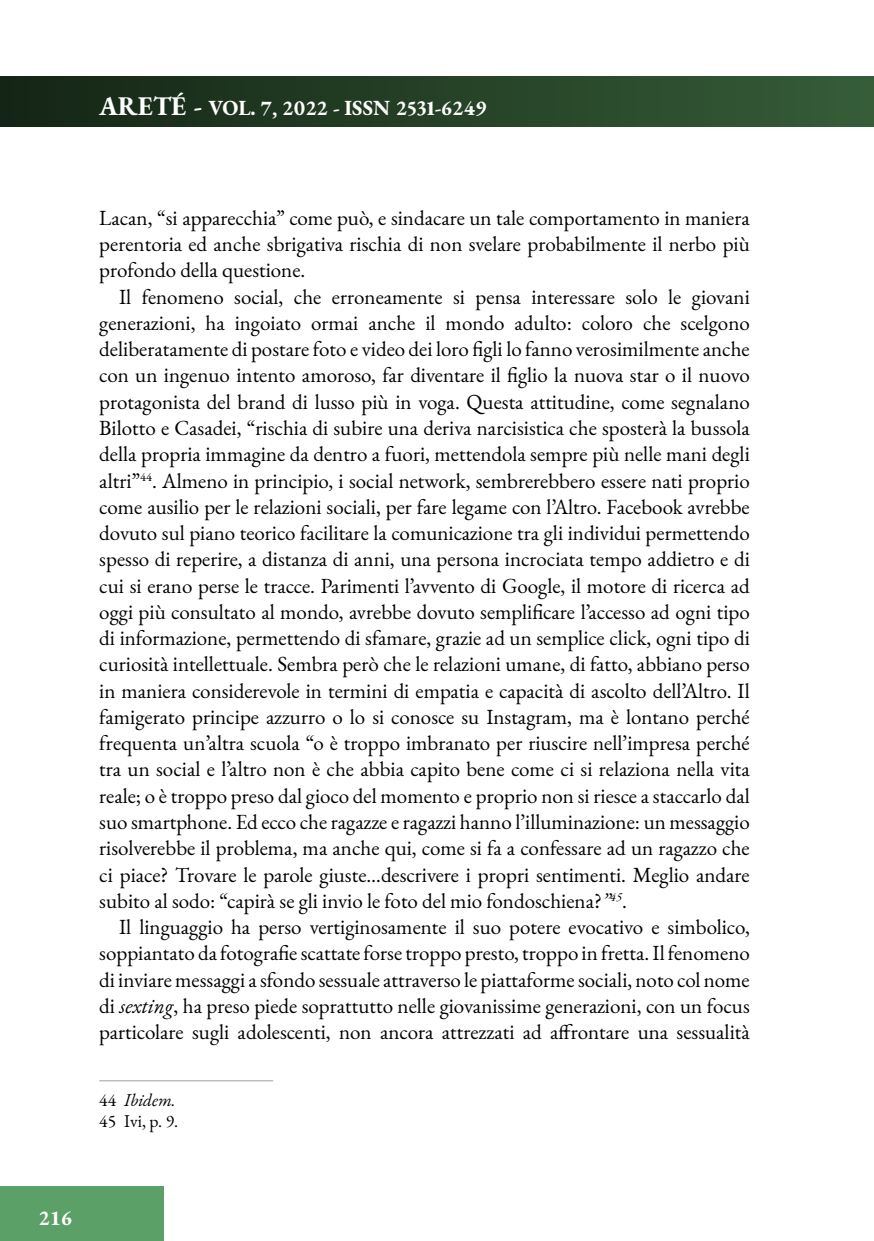
<style>
.page{position:relative;width:874px;height:1241px;background:#fff}
.page>*{position:absolute;margin:0;border:0;box-sizing:border-box;transform-origin:0 0}
.t1{font:21px/26.2px "EB Garamond";color:#000;text-align:justify}
.t2{font:700 21px "EB Garamond";color:#fff}
.t3{font:17.5px/21px "EB Garamond";color:#000}
.s1{font-size:26.25px}
.s2{font-style:italic}
</style>
<div class="page">
<div style="left:0;top:77px;width:873px;height:49px;background:linear-gradient(to right,#142515,#365d38)"></div>
<div style="left:0;top:1186px;width:164px;height:54px;background:#5ba066"></div>
<hr style="left:99px;top:1080px;width:174px;height:1px;background:#9d9d9c">
<p class="t2" style="left:99px;top:94px;width:389px"><span class="s1">ARETÉ -</span> VOL. 7, 2022 - ISSN 2531-6249</p>
<p class="t1" style="left:99px;top:205px;width:651px">Lacan, “si apparecchia” come può, e sindacare un tale comportamento in maniera perentoria ed anche sbrigativa rischia di non svelare probabilmente il nerbo più profondo della questione.</p>
<p class="t1" style="left:99px;top:283px;width:651px;text-indent:20px">Il fenomeno social, che erroneamente si pensa interessare solo le giovani generazioni, ha ingoiato ormai anche il mondo adulto: coloro che scelgono deliberatamente di postare foto e video dei loro figli lo fanno verosimilmente anche con un ingenuo intento amoroso, far diventare il figlio la nuova star o il nuovo protagonista del brand di lusso più in voga. Questa attitudine, come segnalano Bilotto e Casadei, “rischia di subire una deriva narcisistica che sposterà la bussola della propria immagine da dentro a fuori, mettendola sempre più nelle mani degli altri”<sup>44</sup>. Almeno in principio, i social network, sembrerebbero essere nati proprio come ausilio per le relazioni sociali, per fare legame con l’Altro. Facebook avrebbe dovuto sul piano teorico facilitare la comunicazione tra gli individui permettendo spesso di reperire, a distanza di anni, una persona incrociata tempo addietro e di cui si erano perse le tracce. Parimenti l’avvento di Google, il motore di ricerca ad oggi più consultato al mondo, avrebbe dovuto semplificare l’accesso ad ogni tipo di informazione, permettendo di sfamare, grazie ad un semplice click, ogni tipo di curiosità intellettuale. Sembra però che le relazioni umane, di fatto, abbiano perso in maniera considerevole in termini di empatia e capacità di ascolto dell’Altro. Il famigerato principe azzurro o lo si conosce su Instagram, ma è lontano perché frequenta un’altra scuola “o è troppo imbranato per riuscire nell’impresa perché tra un social e l’altro non è che abbia capito bene come ci si relaziona nella vita reale; o è troppo preso dal gioco del momento e proprio non si riesce a staccarlo dal suo smartphone. Ed ecco che ragazze e ragazzi hanno l’illuminazione: un messaggio risolverebbe il problema, ma anche qui, come si fa a confessare ad un ragazzo che ci piace? Trovare le parole giuste…descrivere i propri sentimenti. Meglio andare subito al sodo: “capirà se gli invio le foto del mio fondoschiena?<span class="s2">”</span><sup>45</sup>.</p>
<p class="t1" style="left:99px;top:913px;width:651px;text-indent:20px">Il linguaggio ha perso vertiginosamente il suo potere evocativo e simbolico, soppiantato da fotografie scattate forse troppo presto, troppo in fretta. Il fenomeno di inviare messaggi a sfondo sessuale attraverso le piattaforme sociali, noto col nome di <span class="s2">sexting</span>, ha preso piede soprattutto nelle giovanissime generazioni, con un focus particolare sugli adolescenti, non ancora attrezzati ad affrontare una sessualità</p>
<p class="t3" style="left:99px;top:1089px;width:80px">44 <span class="s2">Ibidem.<br></span>45 Ivi, p. 9.</p>
<p class="t2" style="left:39px;top:1204px;width:35px">216</p>
</div>
